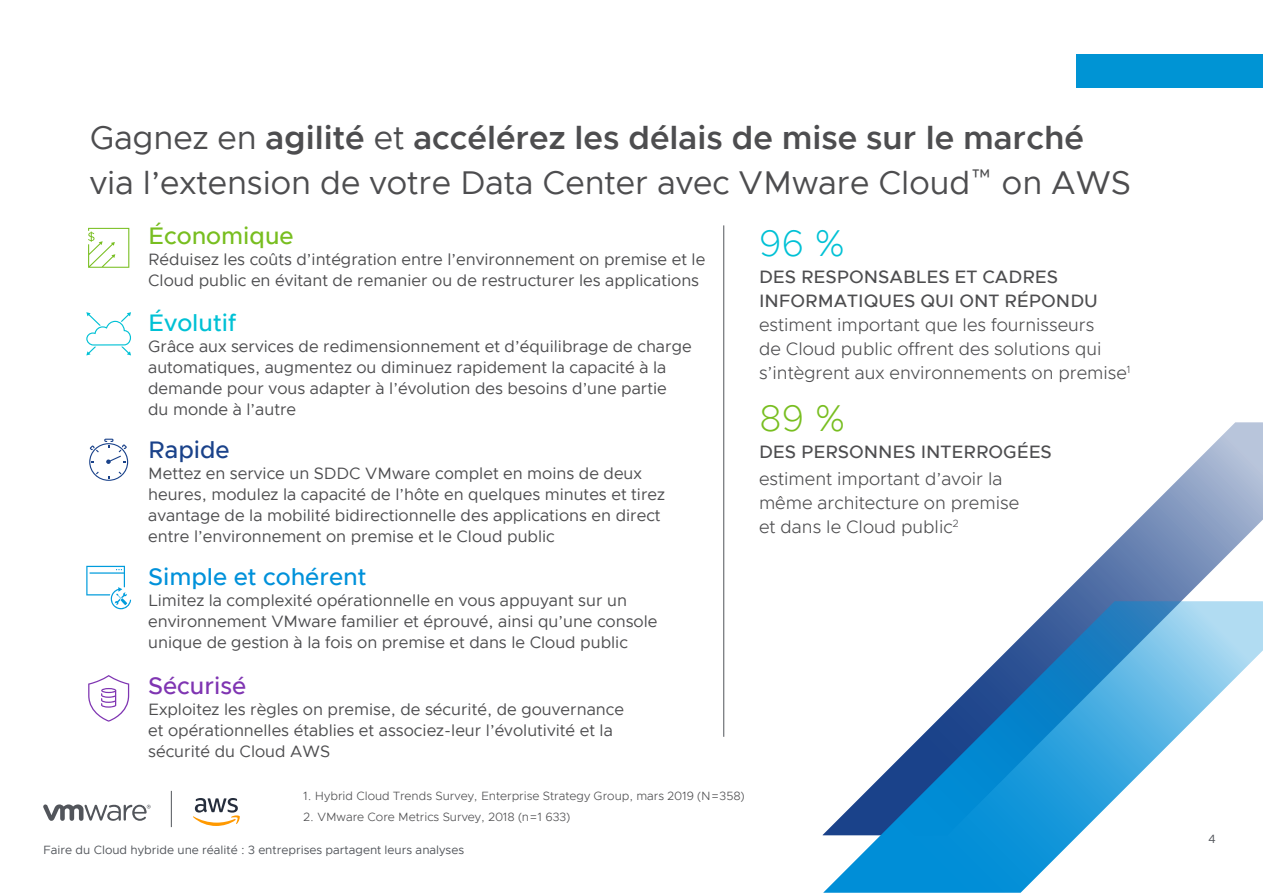
<style>
.page{position:relative;width:1263px;height:893px;background:#fff}
.page>*{position:absolute;margin:0;border:0;box-sizing:border-box;transform-origin:0 0}
.t1{font:200 37.5px "Metropolis";color:#00c1d5}
.t2{font:200 37.5px "Metropolis";color:#78be20}
.t3{font:33px/45px "Metropolis";color:#4d4d4f}
.t4{font:500 24px "Metropolis";color:#0091da}
.t5{font:500 24px "Metropolis";color:#78be20}
.t6{font:500 24px "Metropolis";color:#00c1d5}
.t7{font:500 24px "Metropolis";color:#7f35b2}
.t8{font:500 24px "Metropolis";color:#1a428a}
.t9{font:300 18px/24px "Metropolis";color:#4d4d4f}
.t10{font:500 18px/24px "Metropolis";color:#4d4d4f}
.t11{font:16.5px/21px "Metropolis";color:#4d4d4f}
.t12{font:300 12px "Metropolis";color:#4d4d4f}
.t13{font:12px "Metropolis";color:#52555b}
.s1{font-weight:600}
</style>
<div class="page">
<svg style="left:822px;top:422px;width:441px;height:413px"></svg>
<svg style="left:823px;top:601px;width:440px;height:292px"></svg>
<div style="left:1076px;top:54px;width:187px;height:34px;background:#0094d4"></div>
<hr style="left:171px;top:791px;width:1px;height:36px;background:#52555b">
<svg style="left:43px;top:804px;width:108px;height:17px"></svg>
<svg style="left:193px;top:798px;width:47px;height:28px"></svg>
<svg style="left:89px;top:439px;width:39px;height:42px"></svg>
<svg style="left:86px;top:566px;width:45px;height:43px"></svg>
<svg style="left:86px;top:312px;width:45px;height:43px"></svg>
<svg style="left:88px;top:675px;width:41px;height:47px"></svg>
<svg style="left:88px;top:228px;width:41px;height:40px"></svg>
<hr style="left:723px;top:225px;width:1px;height:512px;background:#52555b">
<h2 class="t3" style="left:90px;top:115px;width:1043px">Gagnez en <span class="s1">agilité</span> et <span class="s1">accélérez les délais de mise sur le marché </span>via l’extension de votre Data Center avec VMware Cloud<sup>™</sup> on AWS</h2>
<h3 class="t5" style="left:148px;top:220px;width:147px">Économique</h3>
<p class="t11" style="left:148px;top:248px;width:559px">Réduisez les coûts d’intégration entre l’environnement on premise et le<br>Cloud public en évitant de remanier ou de restructurer les applications</p>
<h3 class="t6" style="left:148px;top:308px;width:89px">Évolutif</h3>
<p class="t11" style="left:148px;top:336px;width:545px">Grâce aux services de redimensionnement et d’équilibrage de charge automatiques, augmentez ou diminuez rapidement la capacité à la demande pour vous adapter à l’évolution des besoins d’une partie<br>du monde à l’autre</p>
<h1 class="t1" style="left:759px;top:220px;width:88px">96 %</h1>
<p class="t10" style="left:759px;top:265px;width:340px">DES RESPONSABLES ET CADRES<br>INFORMATIQUES QUI ONT RÉPONDU</p>
<p class="t9" style="left:759px;top:313px;width:373px">estiment important que les fournisseurs<br>de Cloud public offrent des solutions qui s’intègrent aux environnements on premise<sup>1</sup></p>
<h1 class="t2" style="left:759px;top:395px;width:88px">89 %</h1>
<p class="t10" style="left:759px;top:440px;width:294px">DES PERSONNES INTERROGÉES</p>
<p class="t9" style="left:759px;top:467px;width:262px">estiment important d’avoir la même architecture on premise et dans le Cloud public<sup>2</sup></p>
<h3 class="t8" style="left:148px;top:434px;width:83px">Rapide</h3>
<p class="t11" style="left:148px;top:463px;width:518px">Mettez en service un SDDC VMware complet en moins de deux heures, modulez la capacité de l’hôte en quelques minutes et tirez avantage de la mobilité bidirectionnelle des applications en direct entre l’environnement on premise et le Cloud public</p>
<h3 class="t4" style="left:148px;top:562px;width:220px">Simple et cohérent</h3>
<p class="t11" style="left:148px;top:590px;width:511px">Limitez la complexité opérationnelle en vous appuyant sur un environnement VMware familier et éprouvé, ainsi qu’une console unique de gestion à la fois on premise et dans le Cloud public</p>
<h3 class="t7" style="left:148px;top:671px;width:100px">Sécurisé</h3>
<p class="t11" style="left:148px;top:699px;width:477px">Exploitez les règles on premise, de sécurité, de gouvernance et opérationnelles établies et associez-leur l’évolutivité et la sécurité du Cloud AWS</p>
<p class="t12" style="left:304px;top:788px;width:442px">1. Hybrid Cloud Trends Survey, Enterprise Strategy Group, mars 2019 (N=358)</p>
<p class="t12" style="left:304px;top:810px;width:268px">2. VMware Core Metrics Survey, 2018 (n=1 633)</p>
<p class="t13" style="left:43px;top:843px;width:422px">Faire du Cloud hybride une réalité : 3 entreprises partagent leurs analyses</p>
<p class="t13" style="left:1208px;top:831px;width:9px">4</p>
</div>
